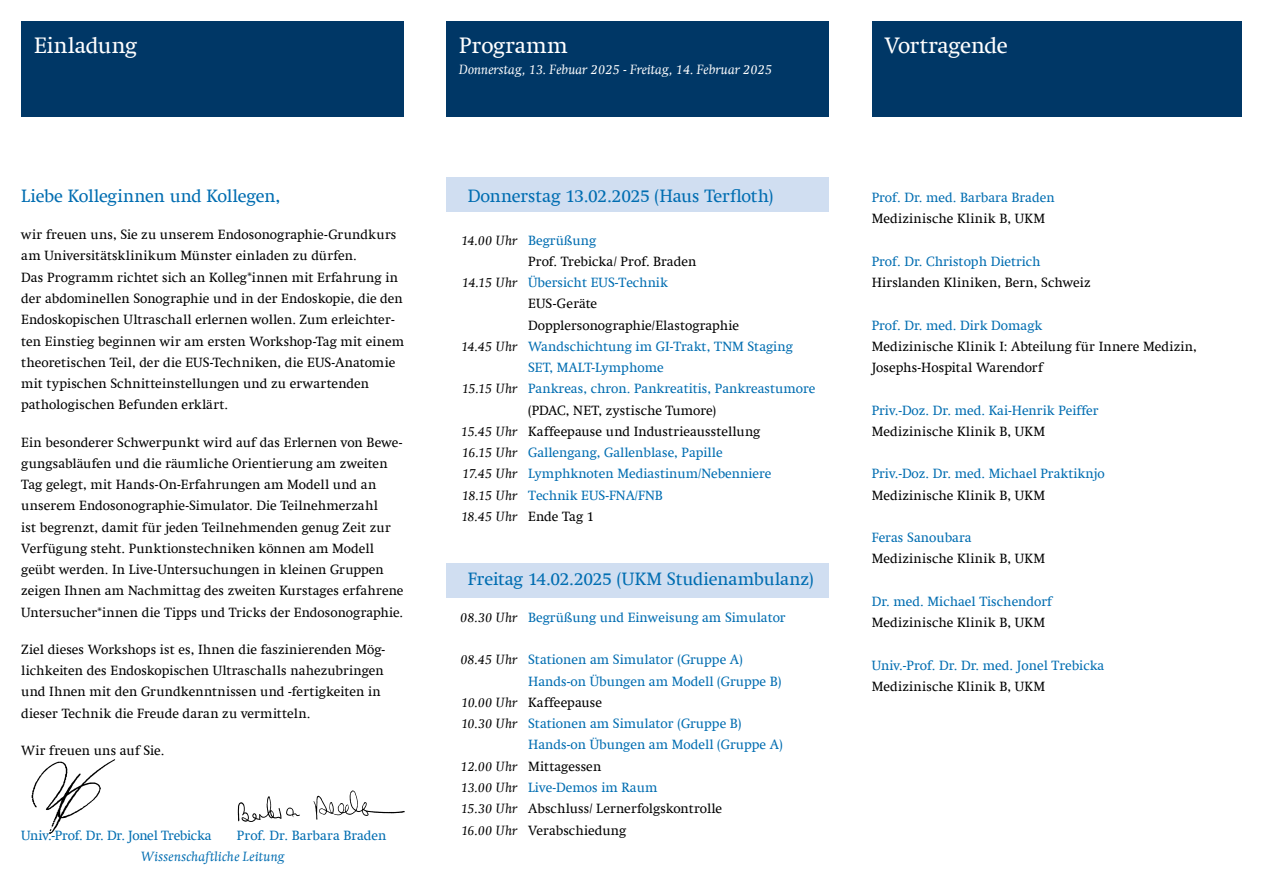
<style>
.page{position:relative;width:1263px;height:893px;background:#fff}
.page>*{position:absolute;margin:0;border:0;box-sizing:border-box;transform-origin:0 0}
.t1{font:22.5px "Swift Com";letter-spacing:-.01em;color:#fff}
.t2{font:22.5px "Swift Com";letter-spacing:.01em;color:#fff}
.t3{font:18px "Swift Com";letter-spacing:-.015em;color:#006db1}
.t4{font:13.5px/21.3px "Swift Com";letter-spacing:.01em;color:#000}
.t5{font:13.5px/21.3px "Swift Com";color:#006db1}
.t6{font:italic 13.5px/21.3px "Swift Com";color:#000;text-align:justify}
.t7{font:italic 13.5px "Swift Com";color:#fff}
.t8{font:italic 13.5px "Swift Com";letter-spacing:.01em;color:#006db1}
</style>
<div class="page">
<div style="left:21px;top:21px;width:383px;height:96px;background:#003766"></div>
<div style="left:872px;top:21px;width:370px;height:96px;background:#003766"></div>
<div style="left:446px;top:21px;width:383px;height:96px;background:#003766"></div>
<img style="left:31px;top:759px;width:85px;height:75px">
<img style="left:237px;top:790px;width:168px;height:32px">
<div style="left:446px;top:178px;width:383px;height:34px;background:#d0def1"></div>
<div style="left:446px;top:563px;width:383px;height:34px;background:#d0def1"></div>
<h1 class="t1" style="left:34px;top:32px;width:105px">Einladung</h1>
<h2 class="t3" style="left:21px;top:185px;width:260px">Liebe Kolleginnen und Kollegen,</h2>
<p class="t4" style="left:21px;top:224px;width:384px">wir freuen uns, Sie zu unserem Endosonographie-Grundkurs am Universitätsklinikum Münster einladen zu dürfen.<br>Das Programm richtet sich an Kolleg*innen mit Erfahrung in der abdominellen Sonographie und in der Endoskopie, die den Endoskopischen Ultraschall erlernen wollen. Zum erleichter&shy;ten Einstieg beginnen wir am ersten Workshop-Tag mit einem theoretischen Teil, der die EUS-Techniken, die EUS-Anatomie mit typischen Schnitteinstellungen und zu erwartenden pathologischen Befunden erklärt.</p>
<p class="t4" style="left:21px;top:431px;width:384px">Ein besonderer Schwerpunkt wird auf das Erlernen von Bewe&shy;gungsabläufen und die räumliche Orientierung am zweiten Tag gelegt, mit Hands-On-Erfahrungen am Modell und an unserem Endosonographie-Simulator. Die Teilnehmerzahl<br>ist begrenzt, damit für jeden Teilnehmenden genug Zeit zur Verfügung steht. Punktionstechniken können am Modell geübt werden. In Live-Untersuchungen in kleinen Gruppen zeigen Ihnen am Nachmittag des zweiten Kurstages erfahrene Untersucher*innen die Tipps und Tricks der Endosonographie.</p>
<p class="t4" style="left:21px;top:639px;width:365px">Ziel dieses Workshops ist es, Ihnen die faszinierenden Mög&shy;lichkeiten des Endoskopischen Ultraschalls nahezubringen und Ihnen mit den Grundkenntnissen und -fertigkeiten in dieser Technik die Freude daran zu vermitteln.</p>
<p class="t4" style="left:21px;top:739px;width:145px">Wir freuen uns auf Sie.</p>
<p class="t5" style="left:21px;top:825px;width:192px">Univ.-Prof. Dr. Dr. Jonel Trebicka</p>
<p class="t5" style="left:237px;top:825px;width:151px">Prof. Dr. Barbara Braden</p>
<p class="t8" style="left:141px;top:849px;width:145px">Wissenschaftliche Leitung</p>
<h1 class="t2" style="left:459px;top:32px;width:110px">Programm</h1>
<h1 class="t1" style="left:884px;top:32px;width:125px">Vortragende</h1>
<p class="t7" style="left:459px;top:62px;width:315px">Donnerstag, 13. Febuar 2025 - Freitag, 14. Februar 2025</p>
<h2 class="t3" style="left:468px;top:185px;width:307px">Donnerstag 13.02.2025 (Haus Terfloth)</h2>
<p class="t6" style="left:461px;top:229px;width:58px">14.00 Uhr</p>
<p class="t6" style="left:462px;top:272px;width:57px">14.15 Uhr</p>
<p class="t6" style="left:461px;top:336px;width:58px">14.45 Uhr</p>
<p class="t6" style="left:462px;top:378px;width:57px">15.15 Uhr</p>
<p class="t6" style="left:461px;top:421px;width:58px">15.45 Uhr 16.15 Uhr 17.45 Uhr 18.15 Uhr 18.45 Uhr</p>
<p class="t5" style="left:528px;top:229px;width:69px">Begrüßung</p>
<p class="t4" style="left:528px;top:251px;width:170px">Prof. Trebicka/ Prof. Braden</p>
<p class="t5" style="left:528px;top:272px;width:141px">Übersicht EUS-Technik</p>
<p class="t4" style="left:528px;top:293px;width:212px">EUS-Geräte<br>Dopplersonographie/Elastographie</p>
<p class="t5" style="left:528px;top:336px;width:289px">Wandschichtung im GI-Trakt, TNM Staging<br>SET, MALT-Lymphome<br>Pankreas, chron. Pankreatitis, Pankreastumore</p>
<p class="t4" style="left:528px;top:399px;width:234px">(PDAC, NET, zystische Tumore)<br>Kaffeepause und Industrieausstellung</p>
<p class="t5" style="left:528px;top:442px;width:245px">Gallengang, Gallenblase, Papille<br>Lymphknoten Mediastinum/Nebenniere<br>Technik EUS-FNA/FNB</p>
<p class="t4" style="left:528px;top:506px;width:67px">Ende Tag 1</p>
<h2 class="t3" style="left:468px;top:568px;width:347px">Freitag 14.02.2025 (UKM Studienambulanz)</h2>
<p class="t6" style="left:460px;top:607px;width:59px">08.30 Uhr</p>
<p class="t6" style="left:460px;top:649px;width:59px">08.45 Uhr</p>
<p class="t6" style="left:461px;top:692px;width:58px">10.00 Uhr<br>10.30 Uhr</p>
<p class="t6" style="left:461px;top:755px;width:58px">12.00 Uhr 13.00 Uhr 15.30 Uhr 16.00 Uhr</p>
<p class="t5" style="left:528px;top:607px;width:259px">Begrüßung und Einweisung am Simulator</p>
<p class="t5" style="left:528px;top:649px;width:255px">Stationen am Simulator (Gruppe A)<br>Hands-on Übungen am Modell (Gruppe B)</p>
<p class="t4" style="left:528px;top:692px;width:76px">Kaffeepause</p>
<p class="t5" style="left:528px;top:713px;width:256px">Stationen am Simulator (Gruppe B)<br>Hands-on Übungen am Modell (Gruppe A)</p>
<p class="t4" style="left:528px;top:755px;width:75px">Mittagessen</p>
<p class="t5" style="left:528px;top:777px;width:131px">Live-Demos im Raum</p>
<p class="t4" style="left:528px;top:798px;width:195px">Abschluss/ Lernerfolgskontrolle<br>Verabschiedung</p>
<p class="t5" style="left:872px;top:187px;width:184px">Prof. Dr. med. Barbara Braden</p>
<p class="t4" style="left:872px;top:208px;width:175px">Medizinische Klinik B, UKM</p>
<p class="t5" style="left:872px;top:251px;width:170px">Prof. Dr. Christoph Dietrich</p>
<p class="t4" style="left:872px;top:272px;width:221px">Hirslanden Kliniken, Bern, Schweiz</p>
<p class="t5" style="left:872px;top:314px;width:172px">Prof. Dr. med. Dirk Domagk</p>
<p class="t4" style="left:872px;top:336px;width:327px">Medizinische Klinik I: Abteilung für Innere Medizin,<br>Josephs-Hospital Warendorf</p>
<p class="t5" style="left:872px;top:399px;width:228px">Priv.-Doz. Dr. med. Kai-Henrik Peiffer</p>
<p class="t4" style="left:872px;top:421px;width:175px">Medizinische Klinik B, UKM</p>
<p class="t5" style="left:872px;top:463px;width:235px">Priv.-Doz. Dr. med. Michael Praktiknjo</p>
<p class="t4" style="left:872px;top:484px;width:175px">Medizinische Klinik B, UKM</p>
<p class="t5" style="left:872px;top:527px;width:101px">Feras Sanoubara</p>
<p class="t4" style="left:872px;top:548px;width:175px">Medizinische Klinik B, UKM</p>
<p class="t5" style="left:872px;top:591px;width:182px">Dr. med. Michael Tischendorf</p>
<p class="t4" style="left:872px;top:612px;width:175px">Medizinische Klinik B, UKM</p>
<p class="t5" style="left:872px;top:654px;width:234px">Univ.-Prof. Dr. Dr. med. Jonel Trebicka</p>
<p class="t4" style="left:872px;top:676px;width:175px">Medizinische Klinik B, UKM</p>
</div>
